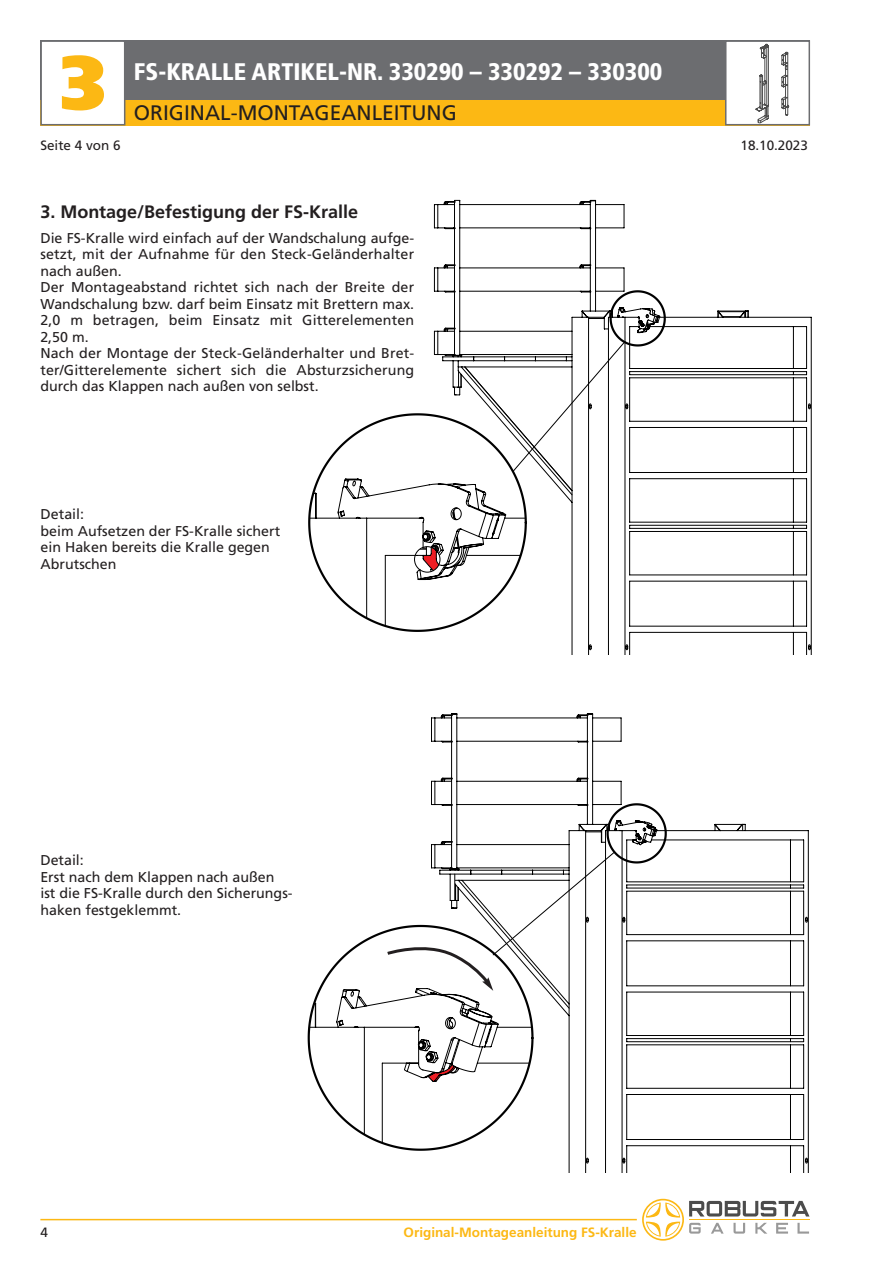
<style>
.page{position:relative;width:893px;height:1263px;background:#fff}
.page>*{position:absolute;margin:0;border:0;box-sizing:border-box;transform-origin:0 0}
.t1{font:900 76.5px "Frutiger";color:#fcb814}
.t2{font:900 condensed 24px "Frutiger";color:#fff}
.t3{font:21px "Frutiger";color:#231f20}
.t4{font:700 18px "Frutiger";color:#231f20}
.t5{font:14.25px/16.5px "Frutiger";color:#231f20}
.t6{font:700 13.5px "Frutiger";color:#fcb814}
.t7{font:13.5px "Frutiger";color:#231f20}
</style>
<div class="page">
<hr style="left:689px;top:1219px;width:121px;height:1px;background:#fcb814">
<svg style="left:642px;top:1199px;width:167px;height:41px"></svg>
<hr style="left:40px;top:1219px;width:597px;height:1px;background:#fcb814">
<div style="left:40px;top:40px;width:770px;height:60px;background:#6c6d70"></div>
<div style="left:40px;top:100px;width:770px;height:25px;background:#fcb814"></div>
<div style="left:726px;top:42px;width:82px;height:82px;background:#fff"></div>
<svg style="left:756px;top:44px;width:13px;height:78px"></svg>
<svg style="left:781px;top:52px;width:8px;height:63px"></svg>
<div style="left:725px;top:40px;width:85px;height:85px;border:2px solid #6c6d70"></div>
<div style="left:42px;top:42px;width:82px;height:82px;background:#fff"></div>
<div style="left:40px;top:40px;width:85px;height:85px;border:2px solid #6c6d70"></div>
<svg style="left:434px;top:200px;width:378px;height:455px"></svg>
<svg style="left:444px;top:201px;width:367px;height:448px"></svg>
<svg style="left:512px;top:289px;width:155px;height:183px"></svg>
<svg style="left:308px;top:412px;width:220px;height:221px"></svg>
<svg style="left:309px;top:478px;width:217px;height:148px"></svg>
<div style="left:414px;top:546px;width:26px;height:26px;border:1px solid #000;border-radius:50%"></div>
<svg style="left:441px;top:714px;width:367px;height:448px"></svg>
<svg style="left:307px;top:1021px;width:228px;height:131px"></svg>
<svg style="left:309px;top:802px;width:359px;height:341px"></svg>
<h1 class="t1" style="left:60px;top:52px;width:47px">3</h1>
<h2 class="t2" style="left:134px;top:62px;width:530px">FS-KRALLE ARTIKEL-NR. 330290 – 330292 – 330300</h2>
<h3 class="t3" style="left:134px;top:104px;width:324px">ORIGINAL-MONTAGEANLEITUNG</h3>
<p class="t7" style="left:40px;top:140px;width:82px">Seite 4 von 6</p>
<p class="t7" style="left:740px;top:140px;width:69px">18.10.2023</p>
<p class="t4" style="left:40px;top:204px;width:319px">3. Montage/Befestigung der FS-Kralle</p>
<p class="t5" style="left:40px;top:231px;width:375px">Die FS-Kralle wird einfach auf der Wandschalung aufge&shy;setzt, mit der Aufnahme für den Steck-Geländerhalter nach außen.<br>Der Montageabstand richtet sich nach der Breite der Wandschalung bzw. darf beim Einsatz mit Brettern max.<br>2,0 m betragen, beim Einsatz mit Gitterelementen 2,50 m.<br>Nach der Montage der Steck-Geländerhalter und Bret&shy;ter/Gitterelemente sichert sich die Absturzsicherung durch das Klappen nach außen von selbst.</p>
<p class="t5" style="left:41px;top:507px;width:241px">Detail:<br>beim Aufsetzen der FS-Kralle sichert ein Haken bereits die Kralle gegen<br>Abrutschen</p>
<p class="t5" style="left:40px;top:853px;width:254px">Detail:<br>Erst nach dem Klappen nach außen ist die FS-Kralle durch den Sicherungs&shy;haken festgeklemmt.</p>
<p class="t7" style="left:40px;top:1227px;width:9px">4</p>
<p class="t6" style="left:404px;top:1227px;width:234px">Original-Montageanleitung FS-Kralle</p>
</div>
